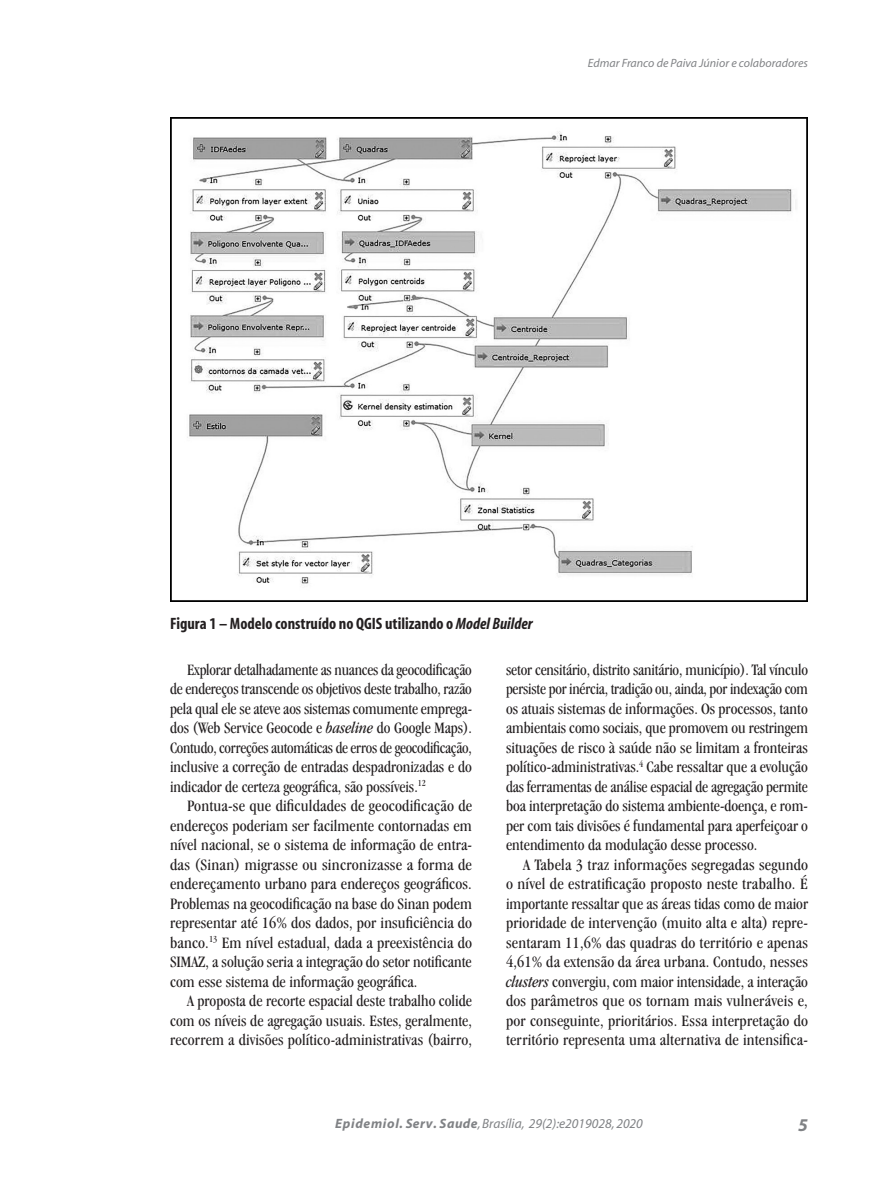
<style>
.page{position:relative;width:893px;height:1191px;background:#fff}
.page>*{position:absolute;margin:0;border:0;box-sizing:border-box;transform-origin:0 0}
.t1{font:italic 700 18px "Myriad";color:#808285}
.t2{font:condensed 16.5px/19.5px "Garamond IT Cby BT";color:#231f20;text-align:justify}
.t3{font:condensed 16.5px/19.5px "Garamond IT Cby BT";color:#231f20;text-align:justify;scale:.96 1}
.t4{font:700 condensed 16.5px "Myriad";color:#231f20}
.t5{font:italic 13.5px "Myriad";color:#808285}
.t6{font:italic 12px "Myriad";color:#808285}
.s1{font-style:italic}
.s2{font-weight:700}
</style>
<div class="page">
<img style="left:170px;top:118px;width:638px;height:483px">
<p class="t6" style="left:588px;top:57px;width:222px">Edmar Franco de Paiva Júnior e colaboradores</p>
<p class="t4" style="left:170px;top:615px;width:364px">Figura 1 – Modelo construído no QGIS utilizando o <span class="s1">Model Builder</span></p>
<p class="t3" style="left:170px;top:659px;width:316px;text-indent:17px">Explorar detalhadamente as nuances da geocodificação de endereços transcende os objetivos deste trabalho, razão pela qual ele se ateve aos sistemas comumente emprega&shy;dos (Web Service Geocode e <span class="s1">baseline</span> do Google Maps).<br>Contudo, correções automáticas de erros de geocodificação, inclusive a correção de entradas despadronizadas e do indicador de certeza geográfica, são possíveis.<sup>12</sup></p>
<p class="t2" style="left:170px;top:796px;width:304px;text-indent:17px">Pontua-se que dificuldades de geocodificação de endereços poderiam ser facilmente contornadas em nível nacional, se o sistema de informação de entra&shy;das (Sinan) migrasse ou sincronizasse a forma de endereçamento urbano para endereços geográficos.<br>Problemas na geocodificação na base do Sinan podem representar até 16% dos dados, por insuficiência do banco.<sup>13</sup> Em nível estadual, dada a preexistência do SIMAZ, a solução seria a integração do setor notificante com esse sistema de informação geográfica.</p>
<p class="t2" style="left:170px;top:991px;width:303px;text-indent:17px">A proposta de recorte espacial deste trabalho colide com os níveis de agregação usuais. Estes, geralmente, recorrem a divisões político-administrativas (bairro,</p>
<p class="t2" style="left:506px;top:659px;width:304px">setor censitário, distrito sanitário, município). Tal vínculo persiste por inércia, tradição ou, ainda, por indexação com os atuais sistemas de informações. Os processos, tanto ambientais como sociais, que promovem ou restringem situações de risco à saúde não se limitam a fronteiras político-administrativas.<sup>4</sup> Cabe ressaltar que a evolução das ferramentas de análise espacial de agregação permite boa interpretação do sistema ambiente-doença, e rom&shy;per com tais divisões é fundamental para aperfeiçoar o entendimento da modulação desse processo.</p>
<p class="t2" style="left:506px;top:854px;width:304px;text-indent:17px">A Tabela 3 traz informações segregadas segundo o nível de estratificação proposto neste trabalho. É importante ressaltar que as áreas tidas como de maior prioridade de intervenção (muito alta e alta) repre&shy;sentaram 11,6% das quadras do território e apenas 4,61% da extensão da área urbana. Contudo, nesses <span class="s1">clusters</span> convergiu, com maior intensidade, a interação dos parâmetros que os tornam mais vulneráveis e, por conseguinte, prioritários. Essa interpretação do território representa uma alternativa de intensifica-</p>
<p class="t5" style="left:335px;top:1117px;width:309px"><span class="s2">Epidemiol. Serv. Saude</span>, Brasília, 29(2):e2019028, 2020</p>
<p class="t1" style="left:798px;top:1116px;width:11px">5</p>
</div>
